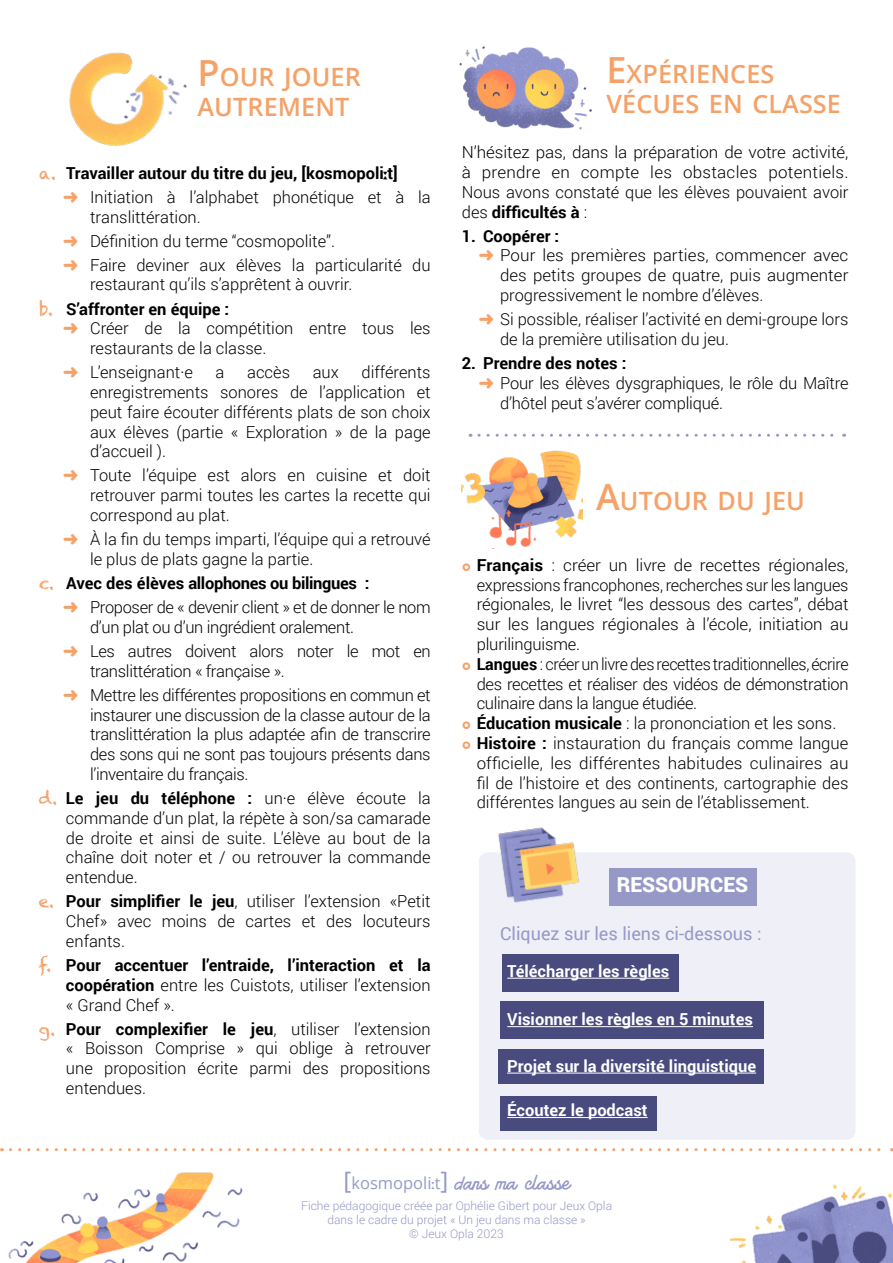
<style>
.page{position:relative;width:893px;height:1263px;background:#fff}
.page>*{position:absolute;margin:0;border:0;box-sizing:border-box;transform-origin:0 0}
.t1{font:600 25.2px/30px "Open Sans";letter-spacing:.005em;color:#f5a268}
.t2{font:24px "American Lemon";color:#9699c7}
.t3{font:900 20.7px "Roboto";color:#fff}
.t4{font:18px "Roboto";color:#9699c7}
.t5{font:300 16.5px/19.8px "Roboto";color:#000;text-align:justify}
.t6{font:300 16.5px/24px "Roboto";letter-spacing:-.02em;color:#000}
.t7{font:700 16.5px/19.8px "Roboto";color:#000}
.t8{font:700 16.5px "Roboto";color:#fff}
.t9{font:300 12px/14.4px "Roboto";color:#9699c7;text-align:center}
.s1{font-size:36px}
.s2{font-family:"Chalkduster";font-weight:400;color:#f5a268}
.s3{font-family:"Baskerville"}
.s4{color:#f5a268}
.s5{font-weight:300}
.s6{font-weight:700}
.s7{font-family:"Open Sans"}
.s8{font-family:"Open Sans";font-size:16.5px}
.s9{font-family:"Baskerville";font-size:16.5px}
</style>
<div class="page">
<img style="left:8px;top:1172px;width:235px;height:91px">
<img style="left:730px;top:1184px;width:163px;height:79px">
<svg style="left:10px;top:1148px;width:882px;height:3px"></svg>
<img style="left:69px;top:52px;width:118px;height:94px">
<img style="left:459px;top:46px;width:133px;height:84px">
<img style="left:462px;top:450px;width:121px;height:97px">
<svg style="left:479px;top:434px;width:366px;height:3px"></svg>
<div style="left:479px;top:852px;width:376px;height:288px;background:#efeff8;border-radius:9px"></div>
<div style="left:500px;top:1002px;width:264px;height:37px;background:#494b7f"></div>
<hr style="left:507px;top:1026px;width:246px;height:1px;background:#fff">
<div style="left:609px;top:869px;width:147px;height:37px;background:#9699c7"></div>
<img style="left:498px;top:827px;width:81px;height:76px">
<div style="left:502px;top:954px;width:176px;height:38px;background:#494b7f"></div>
<hr style="left:507px;top:978px;width:162px;height:1px;background:#fff">
<div style="left:498px;top:1050px;width:266px;height:34px;background:#494b7f"></div>
<hr style="left:507px;top:1073px;width:249px;height:1px;background:#fff">
<hr style="left:580px;top:537px;width:141px;height:1px;background:#fff">
<div style="left:500px;top:1096px;width:157px;height:34px;background:#494b7f"></div>
<hr style="left:507px;top:1117px;width:141px;height:1px;background:#fff">
<h1 class="t1" style="left:198px;top:62px;width:165px"><span class="s1">P</span>OUR JOUER<br>AUTREMENT</h1>
<p class="t7" style="left:63px;top:160px;width:369px;line-height:24px;text-indent:-24px"><span class="s2">a.</span> Travailler autour du titre du jeu, [kosmopoli<span class="s3">ː</span>t]<br><span class="s4">➜</span> <span class="s5">Initiation à l’alphabet phonétique et à la</span></p>
<p class="t5" style="left:63px;top:204px;width:369px;line-height:24px;text-align:left;text-indent:27px">translittération.<br><span class="s4">➜</span> Définition du terme “cosmopolite”.<br><span class="s4">➜</span> Faire deviner aux élèves la particularité du</p>
<p class="t5" style="left:39px;top:272px;width:315px;line-height:24px;text-indent:51px">restaurant qu’ils s’apprêtent à ouvrir. <span class="s2">b.</span> <span class="s6">S’affronter en équipe :</span></p>
<p class="t5" style="left:90px;top:318px;width:342px;text-indent:-27px"><span class="s4">➜</span> Créer de la compétition entre tous les restaurants de la classe.</p>
<p class="t5" style="left:63px;top:362px;width:131px"><span class="s4">➜</span> L’enseignant·e</p>
<p class="t5" style="left:216px;top:362px;width:10px">a</p>
<p class="t5" style="left:247px;top:362px;width:44px">accès</p>
<p class="t5" style="left:313px;top:362px;width:28px">aux</p>
<p class="t5" style="left:90px;top:362px;width:342px;text-indent:271px">différents enregistrements sonores de l’application et peut faire écouter différents plats de son choix aux élèves (partie « Exploration » de la page d’accueil ).</p>
<p class="t5" style="left:90px;top:465px;width:342px;text-indent:-27px"><span class="s4">➜</span> Toute l’équipe est alors en cuisine et doit retrouver parmi toutes les cartes la recette qui correspond au plat.</p>
<p class="t5" style="left:90px;top:529px;width:342px;text-indent:-27px"><span class="s4">➜</span> À la fin du temps imparti, l’équipe qui a retrouvé le plus de plats gagne la partie.</p>
<p class="t6" style="left:63px;top:570px;width:369px;text-indent:-24px"><span class="s2">c.</span> <span class="s6">Avec des élèves allophones ou bilingues :<br></span><span class="s4">➜</span> Proposer de « devenir client » et de donner le nom</p>
<p class="t6" style="left:63px;top:614px;width:369px;text-indent:27px">d’un plat ou d’un ingrédient oralement.<br><span class="s4">➜</span> Les autres doivent alors noter le mot en</p>
<p class="t6" style="left:63px;top:658px;width:369px;text-indent:27px">translittération « française ».<br><span class="s4">➜</span> Mettre les différentes propositions en commun et</p>
<p class="t5" style="left:90px;top:704px;width:342px">instaurer une discussion de la classe autour de la translittération la plus adaptée afin de transcrire des sons qui ne sont pas toujours présents dans l’inventaire du français.</p>
<p class="t5" style="left:66px;top:788px;width:366px;text-indent:-27px"><span class="s2">d.</span> <span class="s6">Le jeu du téléphone :</span> un·e élève écoute la commande d’un plat, la répète à son/sa camarade de droite et ainsi de suite. L’élève au bout de la chaîne doit noter et / ou retrouver la commande entendue.</p>
<p class="t5" style="left:66px;top:891px;width:366px;text-indent:-27px"><span class="s2">e.</span> <span class="s6">Pour simplifier le jeu</span>, utiliser l’extension «Petit Chef» avec moins de cartes et des locuteurs enfants.</p>
<p class="t7" style="left:66px;top:954px;width:366px;text-align:justify;text-indent:-27px"><span class="s2">f.</span> Pour accentuer l’entraide, l’interaction et la coopération <span class="s5">entre les Cuistots, utiliser l’extension « Grand Chef ».</span></p>
<p class="t5" style="left:66px;top:1018px;width:366px;text-indent:-27px"><span class="s2">g.</span> <span class="s6">Pour complexifier le jeu</span>, utiliser l’extension « Boisson Comprise » qui oblige à retrouver une proposition écrite parmi des propositions entendues.</p>
<h1 class="t1" style="left:606px;top:59px;width:236px"><span class="s1">E</span>XPÉRIENCES<br>VÉCUES EN CLASSE</h1>
<p class="t5" style="left:462px;top:142px;width:388px">N’hésitez pas, dans la préparation de votre activité, à prendre en compte les obstacles potentiels.<br>Nous avons constaté que les élèves pouvaient avoir des <span class="s6">difficultés à</span> :</p>
<p class="t7" style="left:462px;top:225px;width:99px">1. Coopérer :</p>
<p class="t5" style="left:479px;top:245px;width:371px"><span class="s4">➜</span> Pour les premières parties, commencer avec</p>
<p class="t5" style="left:500px;top:265px;width:350px">des petits groupes de quatre, puis augmenter</p>
<p class="t5" style="left:500px;top:285px;width:265px">progressivement le nombre d’élèves.</p>
<p class="t5" style="left:500px;top:309px;width:350px;text-indent:-21px"><span class="s4">➜</span> Si possible, réaliser l’activité en demi-groupe lors de la première utilisation du jeu.</p>
<p class="t7" style="left:462px;top:352px;width:166px">2. Prendre des notes :</p>
<p class="t5" style="left:479px;top:372px;width:371px"><span class="s4">➜</span> Pour les élèves dysgraphiques, le rôle du Maître</p>
<p class="t5" style="left:500px;top:392px;width:225px">d’hôtel peut s’avérer compliqué.</p>
<h1 class="t1" style="left:596px;top:486px;width:210px"><span class="s1">A</span>UTOUR DU JEU</h1>
<p class="t5" style="left:477px;top:554px;width:373px;text-align:left"><span class="s6">Français</span> : créer un livre de recettes régionales, expressions francophones, recherches sur les langues régionales, le livret “les dessous des cartes”, débat sur les langues régionales à l’école, initiation au plurilinguisme.<br><span class="s6">Langues</span> : créer un livre des recettes traditionnelles, écrire des recettes et réaliser des vidéos de démonstration culinaire dans la langue étudiée.<br><span class="s6">Éducation musicale</span> : la prononciation et les sons.<br><span class="s6">Histoire :</span> instauration du français comme langue officielle, les différentes habitudes culinaires au fil de l’histoire et des continents, cartographie des différentes langues au sein de l’établissement.</p>
<p class="t3" style="left:617px;top:870px;width:133px">RESSOURCES</p>
<p class="t4" style="left:500px;top:921px;width:263px">Cliquez sur les liens ci-dessous :</p>
<p class="t8" style="left:507px;top:959px;width:164px">Télécharger les règles</p>
<p class="t8" style="left:507px;top:1008px;width:247px">Visionner les règles en 5 minutes</p>
<p class="t8" style="left:507px;top:1054px;width:251px">Projet sur la diversité linguistique</p>
<p class="t8" style="left:507px;top:1099px;width:142px">Écoutez le podcast</p>
<h2 class="t2" style="left:343px;top:1165px;width:228px"><span class="s7">[</span><span class="s8">kosmopoli</span><span class="s9">ː</span><span class="s8">t</span><span class="s7">]</span> dans ma classe</h2>
<p class="t9" style="left:301px;top:1198px;width:313px">Fiche pédagogique créée par Ophélie Gibert pour Jeux Opla dans le cadre du projet « Un jeu dans ma classe »<br>© Jeux Opla 2023</p>
</div>
